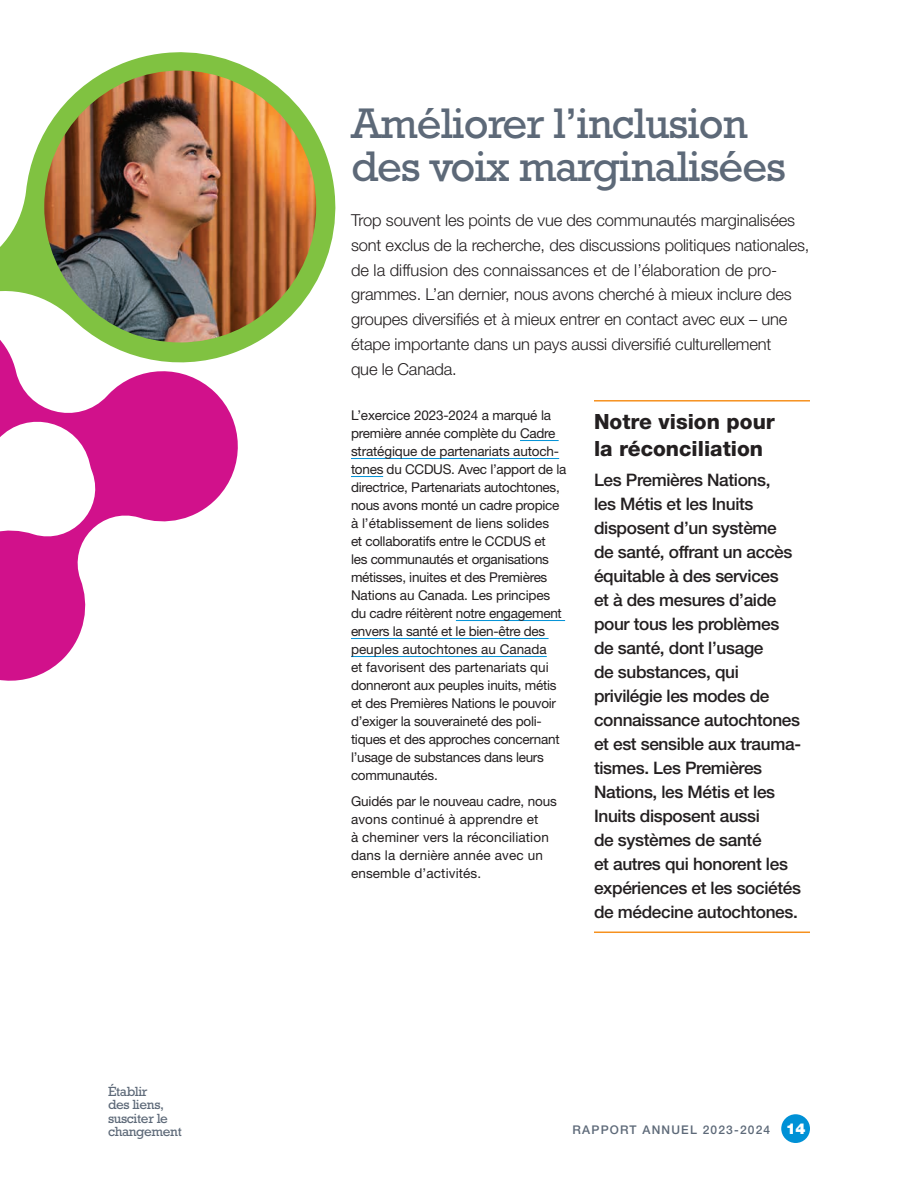
<style>
.page{position:relative;width:918px;height:1188px;background:#fff}
.page>*{position:absolute;margin:0;border:0;box-sizing:border-box;transform-origin:0 0}
.t1{font:43.5px/43.5px "Rockwell Std";letter-spacing:-.025em;color:#5d6978}
.t2{font:800 21px/27px "Helvetica Neue LT Std";color:#231f20}
.body_special_callout{font:500 17.25px/24px "Helvetica Neue LT Std";letter-spacing:-.02em;color:#231f20}
.body_Intro_para{font:300 16.5px/24.8px "Helvetica Neue LT Std";letter-spacing:-.01em;color:#231f20}
.body_text{font:13.5px/18px "Helvetica Neue LT Std";letter-spacing:-.02em;color:#231f20}
.body_text-2{font:13.5px/18px "Helvetica Neue LT Std";letter-spacing:.01em;color:#231f20}
.t3{font:13.5px/13.5px "Rockwell Std";letter-spacing:-.025em;color:#5d6978}
.t4{font:500 12px "Helvetica Neue LT Std";letter-spacing:.1em;color:#5d6978}
.s1{font-weight:900;font-size:15px;color:#fff}
</style>
<div class="page">
<div style="left:781px;top:1114px;width:29px;height:29px;background:#0091d6;border-radius:50%"></div>
<svg style="left:0;top:537px;width:86px;height:144px;background:#d7309a"></svg>
<svg style="left:0;top:52px;width:336px;height:485px"></svg>
<hr style="left:520px;top:440px;width:39px;height:1px;background:#0091d6">
<hr style="left:351px;top:458px;width:208px;height:1px;background:#0091d6">
<hr style="left:351px;top:476px;width:32px;height:1px;background:#0091d6">
<hr style="left:456px;top:620px;width:109px;height:1px;background:#0091d6">
<hr style="left:351px;top:638px;width:198px;height:1px;background:#0091d6">
<hr style="left:351px;top:656px;width:196px;height:1px;background:#0091d6">
<hr style="left:594px;top:400px;width:216px;height:2px;background:#f6911e">
<hr style="left:594px;top:932px;width:216px;height:1px;background:#f6911e">
<img style="left:44px;top:71px;width:272px;height:271px;border-radius:136px">
<p class="t3" style="left:108px;top:1084px;width:75px">Établir<br>des liens, susciter le changement</p>
<h2 class="t1" style="left:351px;top:101px;width:437px">Améliorer l’inclusion des voix marginalisées</h2>
<p class="body_Intro_para" style="left:351px;top:207px;width:460px">Trop souvent les points de vue des communautés marginalisées sont exclus de la recherche, des discussions politiques nationales, de la diffusion des connaissances et de l’élaboration de pro&shy;grammes. L’an dernier, nous avons cherché à mieux inclure des groupes diversifiés et à mieux entrer en contact avec eux – une étape importante dans un pays aussi diversifié culturellement<br>que le Canada.</p>
<p class="body_text" style="left:351px;top:406px;width:217px">L’exercice 2023-2024 a marqué la première année complète du Cadre stratégique de partenariats autoch&shy;tones du CCDUS. Avec l’apport de la directrice, Partenariats autochtones, nous avons monté un cadre propice à l’établissement de liens solides<br>et collaboratifs entre le CCDUS et<br>les communautés et organisations métisses, inuites et des Premières Nations au Canada. Les principes du cadre réitèrent notre engagement envers la santé et le bien-être des peuples autochtones au Canada<br>et favorisent des partenariats qui donneront aux peuples inuits, métis et des Premières Nations le pouvoir d’exiger la souveraineté des poli&shy;tiques et des approches concernant l’usage de substances dans leurs communautés.</p>
<p class="body_text-2" style="left:351px;top:792px;width:207px">Guidés par le nouveau cadre, nous avons continué à apprendre et<br>à cheminer vers la réconciliation dans la dernière année avec un ensemble d’activités.</p>
<h4 class="t2" style="left:594px;top:408px;width:182px">Notre vision pour la réconciliation</h4>
<p class="body_special_callout" style="left:594px;top:468px;width:209px">Les Premières Nations,<br>les Métis et les Inuits disposent d’un système<br>de santé, offrant un accès équitable à des services<br>et à des mesures d’aide pour tous les problèmes de santé, dont l’usage<br>de substances, qui privilégie les modes de connaissance autochtones et est sensible aux trauma&shy;tismes. Les Premières<br>Nations, les Métis et les<br>Inuits disposent aussi<br>de systèmes de santé<br>et autres qui honorent les expériences et les sociétés de médecine autochtones.</p>
<p class="t4" style="left:573px;top:1122px;width:234px">RAPPORT ANNUEL 2023-2024 <span class="s1">14</span></p>
</div>
